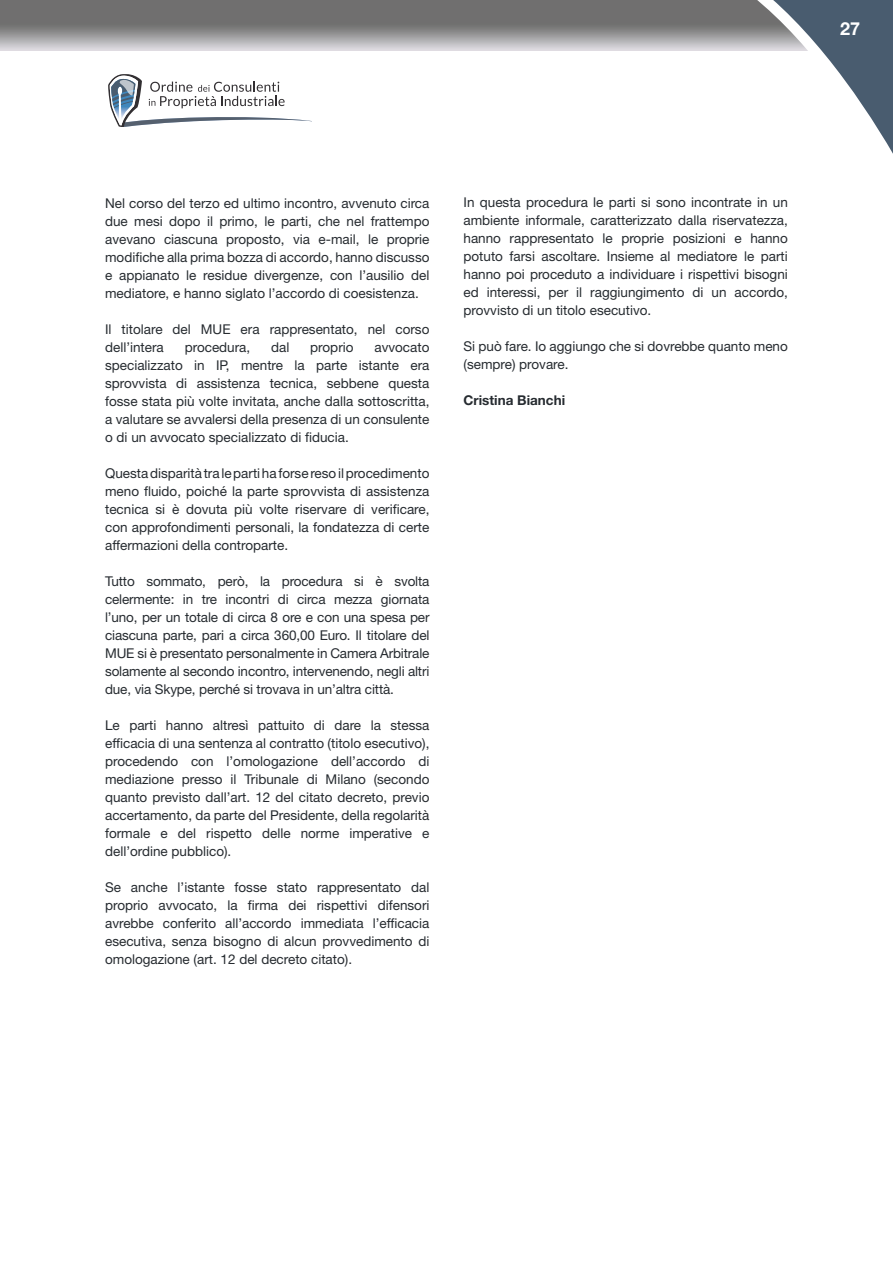
<style>
.page{position:relative;width:893px;height:1263px;background:#fff}
.page>*{position:absolute;margin:0;border:0;box-sizing:border-box;transform-origin:0 0}
.t1{font:700 18px "Helvetica Neue";color:#fff}
.t2{font:13.5px/18px "Helvetica Neue";color:#262b30;text-align:justify}
.t3{font:700 13.5px "Helvetica Neue";color:#262b30}
</style>
<div class="page">
<svg style="left:0;top:0;width:712px;height:51px;background:#8c8b8c"></svg>
<svg style="left:712px;top:0;width:181px;height:154px"></svg>
<svg style="left:108px;top:74px;width:204px;height:53px"></svg>
<h1 class="t1" style="left:840px;top:18px;width:22px">27</h1>
<p class="t2" style="left:105px;top:194px;width:326px">Nel corso del terzo ed ultimo incontro, avvenuto circa due mesi dopo il primo, le parti, che nel frattempo avevano ciascuna proposto, via e-mail, le proprie modifiche alla prima bozza di accordo, hanno discusso e appianato le residue divergenze, con l’ausilio del mediatore, e hanno siglato l’accordo di coesistenza.</p>
<p class="t2" style="left:105px;top:320px;width:326px">Il titolare del MUE era rappresentato, nel corso dell’intera</p>
<p class="t2" style="left:185px;top:338px;width:67px">procedura,</p>
<p class="t2" style="left:271px;top:338px;width:20px">dal</p>
<p class="t2" style="left:310px;top:338px;width:45px">proprio</p>
<p class="t2" style="left:105px;top:338px;width:326px;text-indent:269px">avvocato specializzato in IP, mentre la parte istante era sprovvista di assistenza tecnica, sebbene questa fosse stata più volte invitata, anche dalla sottoscritta, a valutare se avvalersi della presenza di un consulente o di un avvocato specializzato di fiducia.</p>
<p class="t2" style="left:105px;top:464px;width:326px">Questa disparità tra le parti ha forse reso il procedimento meno fluido, poiché la parte sprovvista di assistenza tecnica si è dovuta più volte riservare di verificare, con approfondimenti personali, la fondatezza di certe affermazioni della controparte.</p>
<p class="t2" style="left:105px;top:572px;width:326px">Tutto sommato, però, la procedura si è svolta celermente: in tre incontri di circa mezza giornata l’uno, per un totale di circa 8 ore e con una spesa per ciascuna parte, pari a circa 360,00 Euro. Il titolare del MUE si è presentato personalmente in Camera Arbitrale solamente al secondo incontro, intervenendo, negli altri due, via Skype, perché si trovava in un’altra città.</p>
<p class="t2" style="left:105px;top:716px;width:326px">Le parti hanno altresì pattuito di dare la stessa efficacia di una sentenza al contratto (titolo esecutivo), procedendo con l’omologazione dell’accordo di mediazione presso il Tribunale di Milano (secondo quanto previsto dall’art. 12 del citato decreto, previo accertamento, da parte del Presidente, della regolarità formale e del rispetto delle norme imperative e dell’ordine pubblico).</p>
<p class="t2" style="left:105px;top:877px;width:326px">Se anche l’istante fosse stato rappresentato dal proprio avvocato, la firma dei rispettivi difensori avrebbe conferito all’accordo immediata l’efficacia esecutiva, senza bisogno di alcun provvedimento di omologazione (art. 12 del decreto citato).</p>
<p class="t2" style="left:463px;top:193px;width:326px">In questa procedura le parti si sono incontrate in un ambiente informale, caratterizzato dalla riservatezza, hanno rappresentato le proprie posizioni e hanno potuto farsi ascoltare. Insieme al mediatore le parti hanno poi proceduto a individuare i rispettivi bisogni ed interessi, per il raggiungimento di un accordo, provvisto di un titolo esecutivo.</p>
<p class="t2" style="left:463px;top:337px;width:326px">Si può fare. Io aggiungo che si dovrebbe quanto meno (sempre) provare.</p>
<p class="t3" style="left:463px;top:392px;width:103px">Cristina Bianchi</p>
</div>
